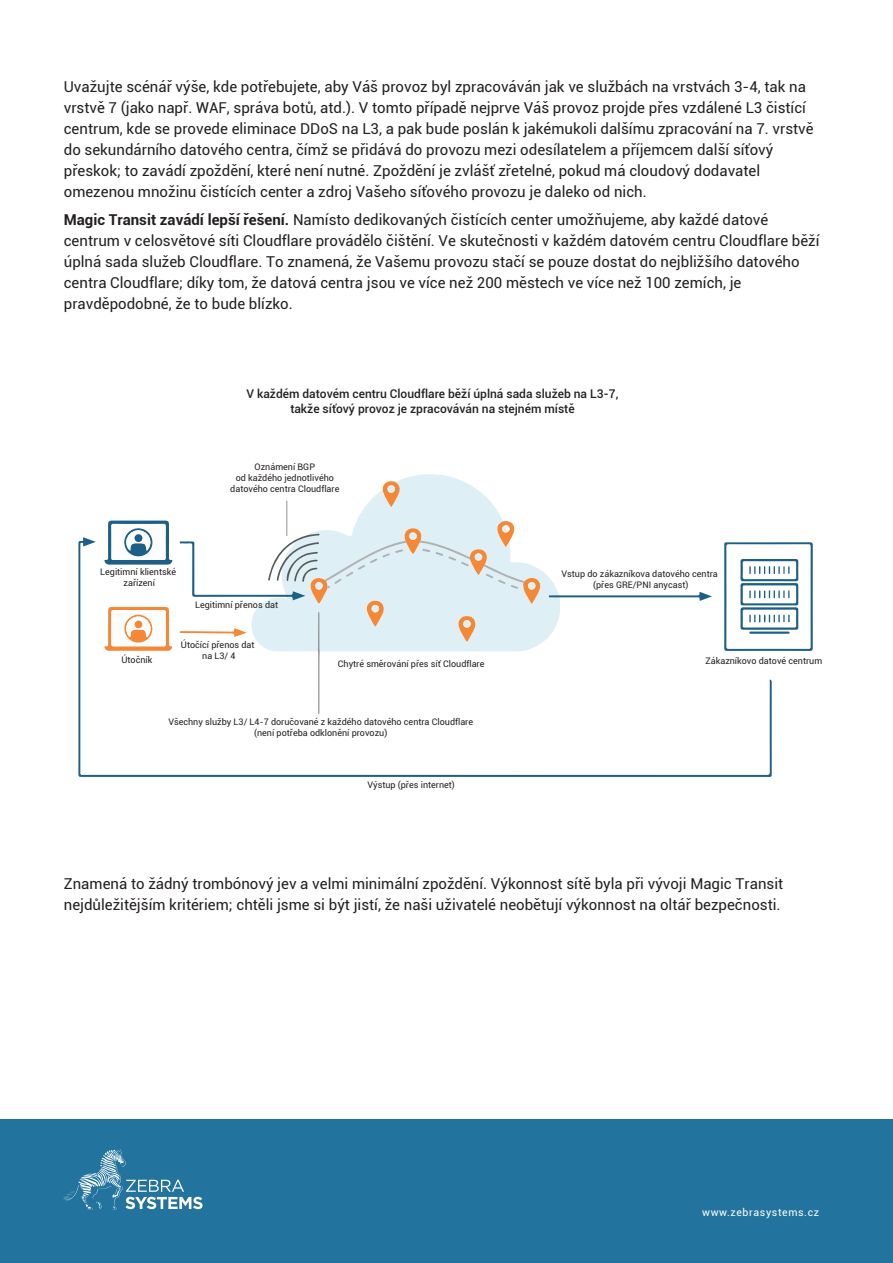
<style>
.page{position:relative;width:893px;height:1263px;background:#fff}
.page>*{position:absolute;margin:0;border:0;box-sizing:border-box;transform-origin:0 0}
.t1{font:15px/21px "Roboto";color:#231f20}
.t2{font:500 12px/15px "Roboto";color:#231f20;text-align:center}
.t3{font:10.5px "Roboto";letter-spacing:.06em;color:#fff}
.t4{font:9px/10.8px "Roboto";color:#231f20;text-align:center}
.s1{font-weight:700}
</style>
<div class="page">
<div style="left:0;top:1119px;width:893px;height:144px;background:#22739e"></div>
<svg style="left:63px;top:1149px;width:140px;height:60px"></svg>
<svg style="left:78px;top:537px;width:694px;height:240px"></svg>
<svg style="left:549px;top:592px;width:163px;height:9px"></svg>
<svg style="left:180px;top:480px;width:362px;height:234px"></svg>
<div style="left:387px;top:485px;width:8px;height:8px;background:#def0f5;border-radius:50%"></div>
<div style="left:372px;top:605px;width:7px;height:7px;background:#def0f5;border-radius:50%"></div>
<div style="left:528px;top:582px;width:8px;height:8px;background:#def0f5;border-radius:50%"></div>
<div style="left:409px;top:532px;width:8px;height:8px;background:#def0f5;border-radius:50%"></div>
<div style="left:315px;top:582px;width:8px;height:8px;background:#def0f5;border-radius:50%"></div>
<div style="left:463px;top:620px;width:8px;height:8px;background:#def0f5;border-radius:50%"></div>
<div style="left:475px;top:553px;width:7px;height:8px;background:#def0f5;border-radius:50%"></div>
<svg style="left:104px;top:607px;width:69px;height:44px"></svg>
<svg style="left:104px;top:521px;width:68px;height:44px"></svg>
<svg style="left:724px;top:542px;width:89px;height:109px"></svg>
<div style="left:135px;top:620px;width:7px;height:8px;background:#f48837;border-radius:50%"></div>
<div style="left:134px;top:534px;width:8px;height:8px;background:#1c5f88;border-radius:50%"></div>
<p class="t1" style="left:64px;top:76px;width:751px">Uvažujte scénář výše, kde potřebujete, aby Váš provoz byl zpracováván jak ve službách na vrstvách 3-4, tak na vrstvě 7 (jako např. WAF, správa botů, atd.). V tomto případě nejprve Váš provoz projde přes vzdálené L3 čistící centrum, kde se provede eliminace DDoS na L3, a pak bude poslán k jakémukoli dalšímu zpracování na 7. vrstvě do sekundárního datového centra, čímž se přidává do provozu mezi odesílatelem a příjemcem další síťový přeskok; to zavádí zpoždění, které není nutné. Zpoždění je zvlášť zřetelné, pokud má cloudový dodavatel omezenou množinu čistících center a zdroj Vašeho síťového provozu je daleko od nich.</p>
<p class="t1" style="left:64px;top:209px;width:757px"><span class="s1">Magic Transit zavádí lepší řešení.</span> Namísto dedikovaných čistících center umožňujeme, aby každé datové centrum v celosvětové síti Cloudflare provádělo čištění. Ve skutečnosti v každém datovém centru Cloudflare běží úplná sada služeb Cloudflare. To znamená, že Vašemu provozu stačí se pouze dostat do nejbližšího datového centra Cloudflare; díky tom, že datová centra jsou ve více než 200 městech ve více než 100 zemích, je pravděpodobné, že to bude blízko.</p>
<p class="t2" style="left:246px;top:385px;width:373px">V každém datovém centru Cloudflare běží úplná sada služeb na L3-7, takže síťový provoz je zpracováván na stejném místě</p>
<p class="t4" style="left:100px;top:566px;width:77px">Legitimní klientské zařízení</p>
<p class="t4" style="left:230px;top:461px;width:111px">Oznámení BGP<br>od každého jednotlivého datového centra Cloudflare</p>
<p class="t4" style="left:121px;top:654px;width:32px">Útočník</p>
<p class="t4" style="left:195px;top:599px;width:85px">Legitimní přenos dat</p>
<p class="t4" style="left:181px;top:639px;width:75px">Útočící přenos dat na L3/ 4</p>
<p class="t4" style="left:338px;top:658px;width:148px">Chytré směrování přes síť Cloudflare</p>
<p class="t4" style="left:168px;top:716px;width:306px">Všechny služby L3/ L4-7 doručované z každého datového centra Cloudflare (není potřeba odklonění provozu)</p>
<p class="t4" style="left:367px;top:779px;width:89px">Výstup (přes internet)</p>
<p class="t4" style="left:561px;top:568px;width:158px">Vstup do zákazníkova datového centra (přes GRE/PNI anycast)</p>
<p class="t4" style="left:705px;top:655px;width:118px">Zákazníkovo datové centrum</p>
<p class="t1" style="left:64px;top:872px;width:721px">Znamená to žádný trombónový jev a velmi minimální zpoždění. Výkonnost sítě byla při vývoji Magic Transit nejdůležitějším kritériem; chtěli jsme si být jistí, že naši uživatelé neobětují výkonnost na oltář bezpečnosti.</p>
<p class="t3" style="left:702px;top:1204px;width:119px">www.zebrasystems.cz</p>
</div>
